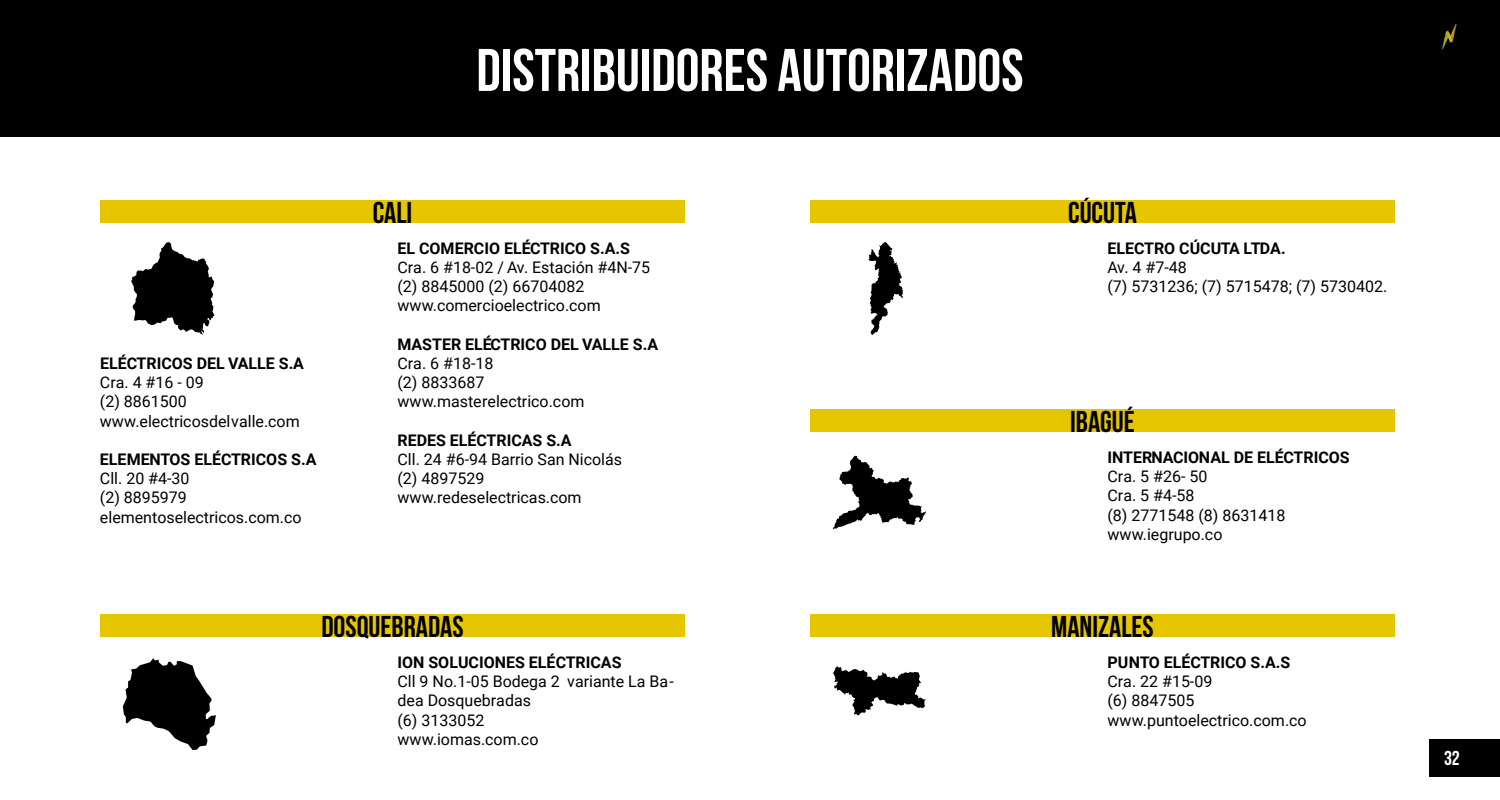
<style>
.page{position:relative;width:1500px;height:800px;background:#fff}
.page>*{position:absolute;margin:0;border:0;box-sizing:border-box;transform-origin:0 0}
.t1{font:700 60px "Bebas Neue";color:#fff}
.t2{font:700 30px "Bebas Neue";color:#000}
.t3{font:700 20px "Bebas Neue";color:#fff}
.t4{font:16px/19.2px "Roboto";color:#000}
.t5{font:700 16px "Roboto";color:#000}
</style>
<div class="page">
<div style="left:0;top:0;width:1500px;height:137px;background:#000"></div>
<div style="left:810px;top:200px;width:585px;height:22px;background:#e5c600"></div>
<svg style="left:869px;top:242px;width:34px;height:93px"></svg>
<div style="left:810px;top:409px;width:585px;height:23px;background:#e5c600"></div>
<svg style="left:833px;top:456px;width:93px;height:73px"></svg>
<div style="left:810px;top:614px;width:585px;height:23px;background:#e5c600"></div>
<svg style="left:833px;top:666px;width:93px;height:49px"></svg>
<div style="left:100px;top:614px;width:585px;height:23px;background:#e5c600"></div>
<svg style="left:123px;top:658px;width:93px;height:92px"></svg>
<div style="left:100px;top:200px;width:585px;height:22px;background:#e5c600"></div>
<svg style="left:131px;top:242px;width:83px;height:93px"></svg>
<div style="left:1429px;top:739px;width:71px;height:38px;background:#000"></div>
<img style="left:1441px;top:24px;width:16px;height:26px">
<h1 class="t1" style="left:476px;top:37px;width:549px">DISTRIBUIDORES AUTORIZADOS</h1>
<p class="t5" style="left:100px;top:352px;width:206px">ELÉCTRICOS DEL VALLE S.A</p>
<p class="t4" style="left:100px;top:372px;width:201px">Cra. 4 #16 - 09<br>(2) 8861500 www.electricosdelvalle.com</p>
<p class="t5" style="left:100px;top:448px;width:218px">ELEMENTOS ELÉCTRICOS S.A</p>
<p class="t4" style="left:100px;top:468px;width:203px">Cll. 20 #4-30<br>(2) 8895979 elementoselectricos.com.co</p>
<h2 class="t2" style="left:373px;top:196px;width:41px">CALI</h2>
<p class="t5" style="left:397px;top:237px;width:234px">EL COMERCIO ELÉCTRICO S.A.S</p>
<p class="t4" style="left:397px;top:257px;width:254px">Cra. 6 #18-02 / Av. Estación #4N-75 (2) 8845000 (2) 66704082 www.comercioelectrico.com</p>
<p class="t5" style="left:398px;top:333px;width:262px">MASTER ELÉCTRICO DEL VALLE S.A</p>
<p class="t4" style="left:398px;top:353px;width:188px">Cra. 6 #18-18<br>(2) 8833687 www.masterelectrico.com</p>
<p class="t5" style="left:398px;top:429px;width:176px">REDES ELÉCTRICAS S.A</p>
<p class="t4" style="left:398px;top:449px;width:226px">Cll. 24 #6-94 Barrio San Nicolás (2) 4897529 www.redeselectricas.com</p>
<h2 class="t2" style="left:321px;top:610px;width:144px">DOSQUEBRADAS</h2>
<p class="t5" style="left:398px;top:651px;width:226px">ION SOLUCIONES ELÉCTRICAS</p>
<p class="t4" style="left:398px;top:671px;width:278px">Cll 9 No.1-05 Bodega 2 variante La Ba&shy;dea Dosquebradas<br>(6) 3133052<br>www.iomas.com.co</p>
<h2 class="t2" style="left:1068px;top:196px;width:70px">CÚCUTA</h2>
<p class="t5" style="left:1108px;top:237px;width:180px">ELECTRO CÚCUTA LTDA.</p>
<p class="t4" style="left:1107px;top:257px;width:281px">Av. 4 #7-48<br>(7) 5731236; (7) 5715478; (7) 5730402.</p>
<h2 class="t2" style="left:1070px;top:405px;width:66px">IBAGUÉ</h2>
<p class="t5" style="left:1108px;top:446px;width:244px">INTERNACIONAL DE ELÉCTRICOS</p>
<p class="t4" style="left:1108px;top:466px;width:179px">Cra. 5 #26- 50<br>Cra. 5 #4-58<br>(8) 2771548 (8) 8631418 www.iegrupo.co</p>
<h2 class="t2" style="left:1051px;top:610px;width:104px">MANIZALES</h2>
<p class="t5" style="left:1108px;top:651px;width:184px">PUNTO ELÉCTRICO S.A.S</p>
<p class="t4" style="left:1108px;top:671px;width:201px">Cra. 22 #15-09<br>(6) 8847505 www.puntoelectrico.com.co</p>
<p class="t3" style="left:1444px;top:747px;width:17px">32</p>
</div>
